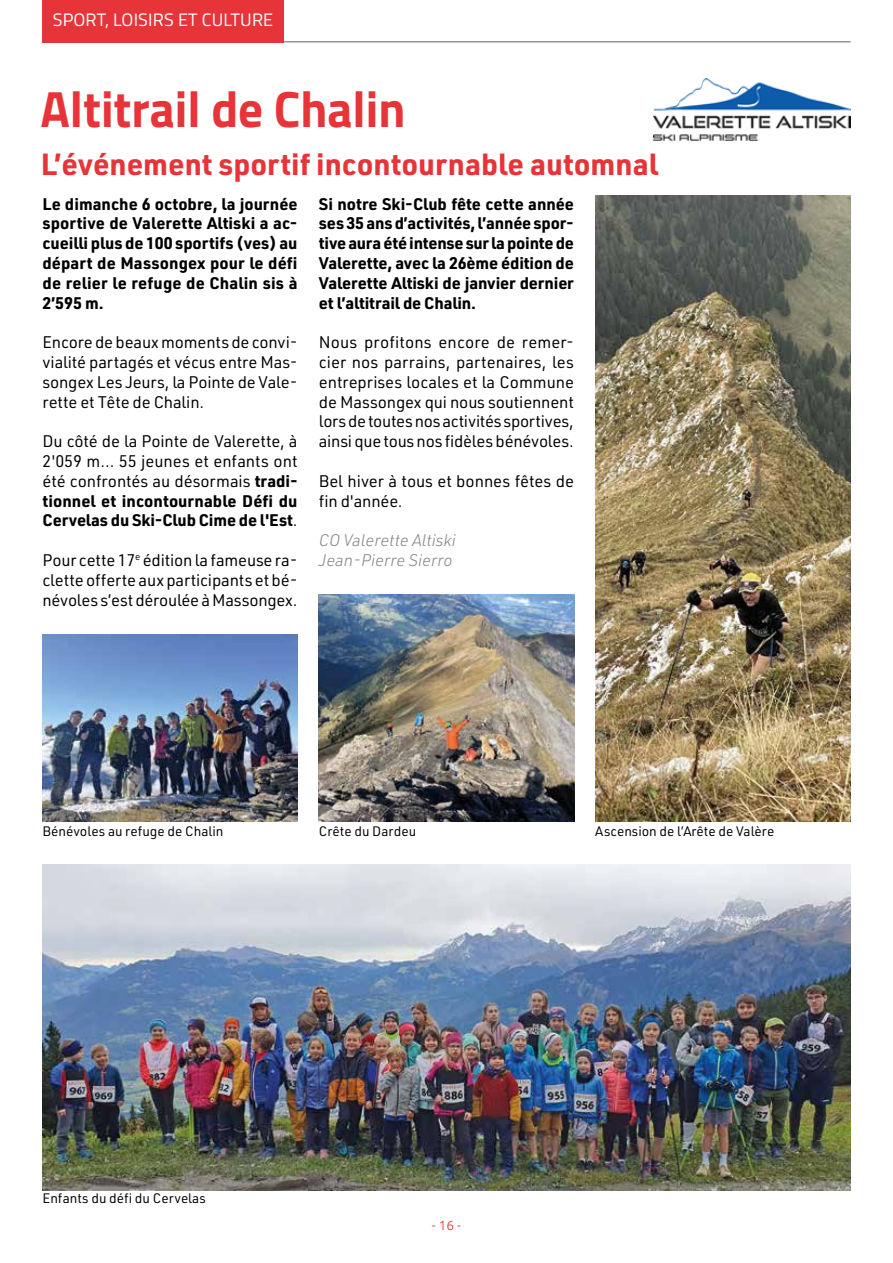
<style>
.page{position:relative;width:893px;height:1263px;background:#fff}
.page>*{position:absolute;margin:0;border:0;box-sizing:border-box;transform-origin:0 0}
.t1{font:700 51px "Titillium Web";color:#e73439;scale:.96 1}
.t2{font:700 30px "URWDIN";color:#e73439}
.t3{font:18px "Titillium Web";letter-spacing:.01em;color:#fff}
.t4{font:16.5px/19.8px "URWDIN";letter-spacing:-.01em;color:#000;text-align:justify}
.t5{font:700 16.5px/19.8px "URWDIN";letter-spacing:.005em;color:#000;text-align:justify}
.t6{font:italic 300 16.5px/19.8px "URWDIN";color:#878787}
.t7{font:13.5px "URWDIN";color:#000}
.t8{font:300 13.5px "Ubuntu";color:#e73439}
.s1{font-weight:700}
</style>
<div class="page">
<hr style="left:43px;top:41px;width:808px;height:2px;background:#939599">
<img style="left:654px;top:78px;width:196px;height:63px">
<div style="left:43px;top:0;width:241px;height:43px;background:#e73439"></div>
<img style="left:595px;top:196px;width:255px;height:626px">
<img style="left:43px;top:864px;width:807px;height:326px">
<img style="left:319px;top:594px;width:255px;height:228px">
<img style="left:43px;top:635px;width:255px;height:187px">
<p class="t3" style="left:53px;top:7px;width:222px">SPORT, LOISIRS ET CULTURE</p>
<h1 class="t1" style="left:40px;top:70px;width:382px">Altitrail de Chalin</h1>
<h2 class="t2" style="left:41px;top:144px;width:619px">L’événement sportif incontournable automnal</h2>
<p class="t5" style="left:43px;top:193px;width:257px">Le dimanche 6 octobre, la journée sportive de Valerette Altiski a ac&shy;cueilli plus de 100 sportifs (ves) au départ de Massongex pour le défi de relier le refuge de Chalin sis à 2’595 m.</p>
<p class="t4" style="left:43px;top:332px;width:257px">Encore de beaux moments de convi&shy;vialité partagés et vécus entre Mas&shy;songex Les Jeurs, la Pointe de Vale&shy;rette et Tête de Chalin.</p>
<p class="t4" style="left:43px;top:431px;width:257px">Du côté de la Pointe de Valerette, à 2'059 m... 55 jeunes et enfants ont été confrontés au désormais <span class="s1">tradi&shy;tionnel et incontournable Défi du Cervelas du Ski-Club Cime de l'Est</span>.</p>
<p class="t4" style="left:43px;top:550px;width:257px">Pour cette 17<sup>e</sup> édition la fameuse ra&shy;clette offerte aux participants et bé&shy;névoles s’est déroulée à Massongex.</p>
<p class="t5" style="left:319px;top:193px;width:257px">Si notre Ski-Club fête cette année ses 35 ans d’activités, l’année spor&shy;tive aura été intense sur la pointe de Valerette, avec la 26ème édition de Valerette Altiski de janvier dernier et l’altitrail de Chalin.</p>
<p class="t4" style="left:319px;top:332px;width:257px">Nous profitons encore de remer&shy;cier nos parrains, partenaires, les entreprises locales et la Commune de Massongex qui nous soutiennent lors de toutes nos activités sportives, ainsi que tous nos fidèles bénévoles.</p>
<p class="t4" style="left:319px;top:470px;width:257px">Bel hiver à tous et bonnes fêtes de fin d'année.</p>
<p class="t6" style="left:319px;top:530px;width:139px">CO Valerette Altiski<br>Jean-Pierre Sierro</p>
<p class="t7" style="left:43px;top:822px;width:182px">Bénévoles au refuge de Chalin</p>
<p class="t7" style="left:319px;top:822px;width:99px">Crête du Dardeu</p>
<p class="t7" style="left:595px;top:822px;width:181px">Ascension de l’Arête de Valère</p>
<p class="t7" style="left:43px;top:1190px;width:165px">Enfants du défi du Cervelas</p>
<p class="t8" style="left:432px;top:1217px;width:30px">- 16 -</p>
</div>
